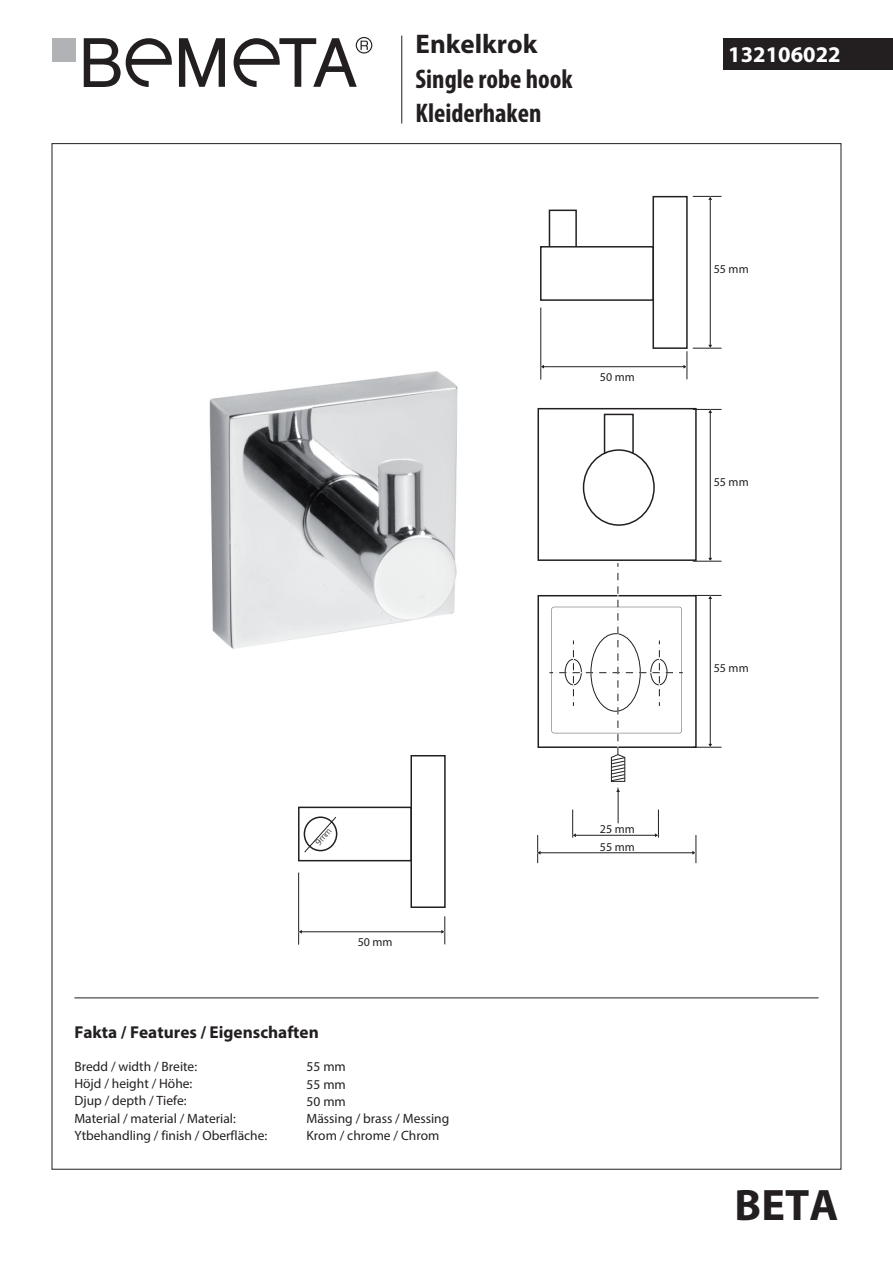
<style>
.page{position:relative;width:893px;height:1263px;background:#fff}
.page>*{position:absolute;margin:0;border:0;box-sizing:border-box;transform-origin:0 0}
.t1{font:700 44.25px "Myriad Pro";color:#231f20}
.t2{font:700 condensed 27px/33.6px "Myriad Pro";color:#231f20}
.t3{font:700 27px "Myriad Pro";color:#231f20}
.t4{font:700 22.5px "Myriad Pro";color:#fff}
.t5{font:700 17.25px "Myriad Pro";color:#231f20}
.t6{font:13.5px/17.2px "Myriad Pro";color:#231f20}
.t7{font:12px "Myriad Pro";color:#231f20}
</style>
<div class="page">
<img style="left:51px;top:189px;width:624px;height:672px">
<div style="left:724px;top:38px;width:169px;height:32px;background:#231f20"></div>
<svg style="left:179px;top:38px;width:46px;height:49px"></svg>
<svg style="left:84px;top:38px;width:88px;height:49px"></svg>
<div style="left:52px;top:38px;width:23px;height:24px;background:#b1b2b6"></div>
<svg style="left:234px;top:37px;width:138px;height:50px"></svg>
<hr style="left:401px;top:36px;width:1px;height:88px;background:#231f20">
<div style="left:549px;top:210px;width:28px;height:64px;background:#fff;border:2px solid #231f20"></div>
<div style="left:652px;top:196px;width:36px;height:153px;background:#fff;border:2px solid #231f20"></div>
<div style="left:410px;top:755px;width:36px;height:153px;background:#fff;border:2px solid #231f20"></div>
<div style="left:537px;top:408px;width:160px;height:153px;background:#fff;border:2px solid #231f20"></div>
<div style="left:537px;top:595px;width:160px;height:153px;background:#fff;border:2px solid #231f20"></div>
<div style="left:540px;top:246px;width:114px;height:55px;background:#fff;border:2px solid #231f20"></div>
<div style="left:298px;top:807px;width:114px;height:54px;background:#fff;border:2px solid #231f20"></div>
<hr style="left:540px;top:308px;width:1px;height:72px;background:#231f20">
<hr style="left:543px;top:366px;width:141px;height:1px;background:#231f20">
<hr style="left:298px;top:873px;width:1px;height:72px;background:#231f20">
<hr style="left:301px;top:931px;width:141px;height:1px;background:#231f20">
<svg style="left:441px;top:916px;width:5px;height:28px"></svg>
<hr style="left:540px;top:852px;width:153px;height:1px;background:#231f20">
<svg style="left:537px;top:835px;width:3px;height:28px"></svg>
<svg style="left:692px;top:835px;width:5px;height:28px"></svg>
<hr style="left:575px;top:835px;width:80px;height:1px;background:#231f20">
<svg style="left:572px;top:809px;width:4px;height:29px"></svg>
<svg style="left:655px;top:809px;width:4px;height:29px"></svg>
<hr style="left:710px;top:199px;width:1px;height:146px;background:#231f20">
<svg style="left:683px;top:345px;width:39px;height:34px"></svg>
<svg style="left:693px;top:196px;width:29px;height:4px"></svg>
<hr style="left:710px;top:412px;width:1px;height:146px;background:#231f20">
<svg style="left:693px;top:558px;width:29px;height:4px"></svg>
<svg style="left:693px;top:409px;width:29px;height:4px"></svg>
<hr style="left:710px;top:598px;width:1px;height:146px;background:#231f20">
<svg style="left:693px;top:744px;width:29px;height:4px"></svg>
<svg style="left:693px;top:595px;width:29px;height:4px"></svg>
<div style="left:604px;top:414px;width:30px;height:39px;background:#fff;border:2px solid #231f20"></div>
<div style="left:584px;top:450px;width:70px;height:75px;background:#fff;border-radius:50%"></div>
<div style="left:583px;top:449px;width:72px;height:77px;border:2px solid #231f20;border-radius:50%"></div>
<div style="left:304px;top:816px;width:33px;height:35px;border:2px solid #231f20;border-radius:50%"></div>
<hr style="left:618px;top:791px;width:1px;height:32px;background:#231f20">
<svg style="left:549px;top:563px;width:134px;height:229px"></svg>
<hr style="left:74px;top:998px;width:745px;height:1px;background:#231f20">
<svg style="left:304px;top:816px;width:32px;height:37px"></svg>
<h2 class="t3" style="left:416px;top:26px;width:123px">Enkelkrok</h2>
<h2 class="t2" style="left:416px;top:62px;width:158px">Single robe hook<br>Kleiderhaken</h2>
<p class="t7" style="left:600px;top:369px;width:36px">50 mm</p>
<p class="t7" style="left:358px;top:934px;width:36px">50 mm</p>
<p class="t5" style="left:74px;top:1021px;width:246px">Fakta / Features / Eigenschaften</p>
<p class="t6" style="left:307px;top:1058px;width:41px;text-align:justify">55 mm 55 mm 50 mm</p>
<p class="t6" style="left:74px;top:1057px;width:194px">Bredd / width / Breite:<br>Höjd / height / Höhe:<br>Djup / depth / Tiefe:<br>Material / material / Material:<br>Ytbehandling / finish / Oberfläche:</p>
<p class="t6" style="left:307px;top:1109px;width:144px">Mässing / brass / Messing<br>Krom / chrome / Chrom</p>
<p class="t7" style="left:600px;top:822px;width:36px">25 mm</p>
<p class="t7" style="left:600px;top:839px;width:36px">55 mm</p>
<h3 class="t4" style="left:728px;top:40px;width:114px">132106022</h3>
<p class="t7" style="left:714px;top:261px;width:36px">55 mm</p>
<p class="t7" style="left:714px;top:474px;width:36px">55 mm</p>
<p class="t7" style="left:714px;top:660px;width:36px">55 mm</p>
<h1 class="t1" style="left:734px;top:1176px;width:106px">BETA</h1>
</div>
